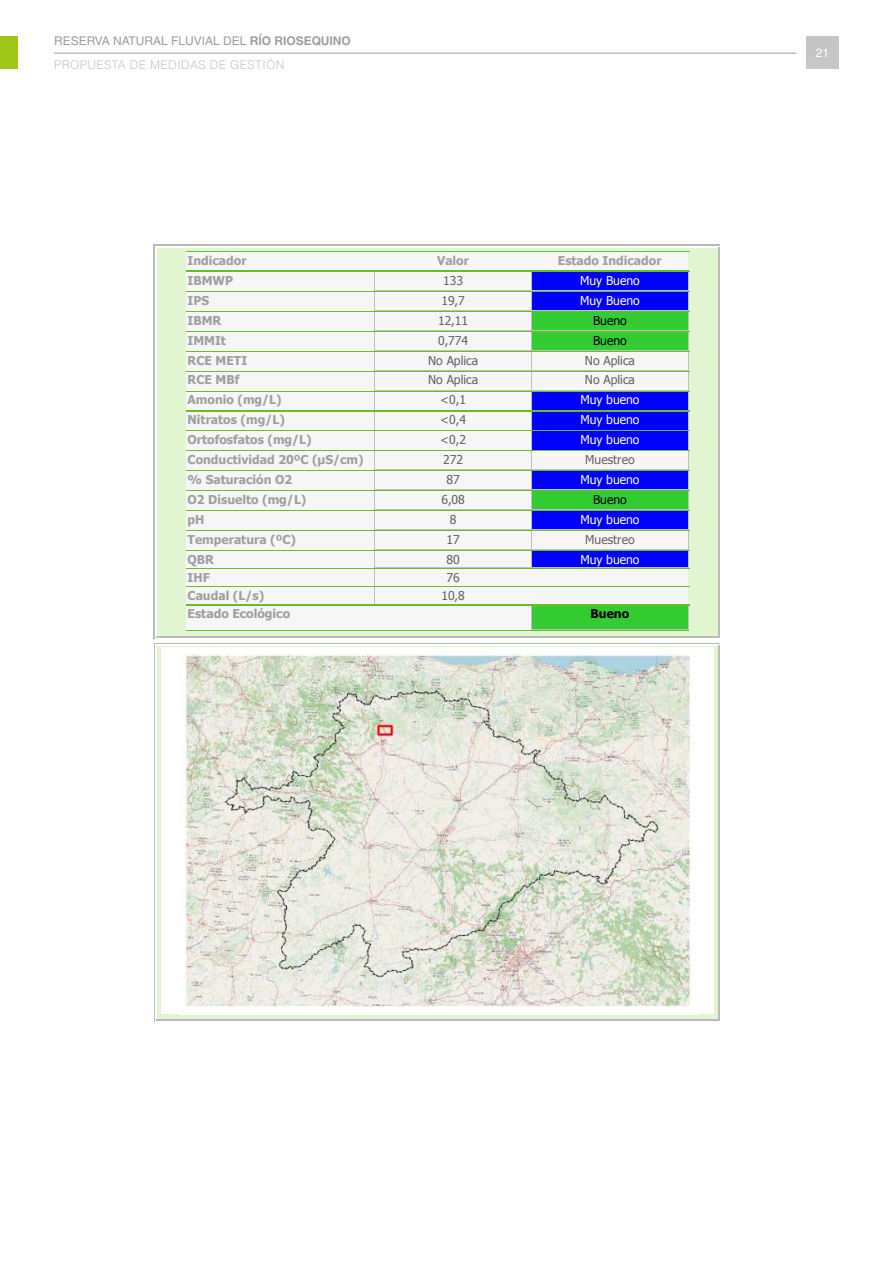
<style>
.page{position:relative;width:893px;height:1263px;background:#fff}
.page>*{position:absolute;margin:0;border:0;box-sizing:border-box;transform-origin:0 0}
.t1{font:700 12.15px "Tahoma";color:#9f9f9f}
.t2{font:12.15px/20px "Tahoma";color:#fff;text-align:center}
.t3{font:12.15px "Tahoma";color:#626262}
.t4{font:700 12.15px "Tahoma";color:#000}
.t5{font:300 12px/24.5px "Helvetica LT Std";letter-spacing:.03em;color:#c6c6c6}
.t6{font:12px "Helvetica LT Std";color:#fff}
.s1{font-weight:400;color:#9d9d9c}
.s2{font-weight:700;color:#9d9d9c}
.s3{color:#000}
.s4{color:#626262}
</style>
<div class="page">
<hr style="left:54px;top:53px;width:743px;height:1px;background:#9d9d9c">
<div style="left:0;top:36px;width:18px;height:33px;background:#a0c519"></div>
<div style="left:806px;top:36px;width:33px;height:33px;background:#c6c6c6"></div>
<svg style="left:156px;top:248px;width:562px;height:389px;background:#cfeaba"></svg>
<hr style="left:154px;top:245px;width:566px;height:1px;background:#bababa">
<hr style="left:154px;top:245px;width:1px;height:394px;background:#bababa">
<hr style="left:718px;top:247px;width:1px;height:391px;background:#bababa">
<hr style="left:156px;top:637px;width:563px;height:1px;background:#bababa">
<div style="left:156px;top:645px;width:562px;height:374px;background:linear-gradient(to right,#e1f5d1,#e1f5d1)"></div>
<hr style="left:154px;top:643px;width:566px;height:1px;background:#bababa">
<hr style="left:154px;top:643px;width:1px;height:378px;background:#bababa">
<hr style="left:718px;top:645px;width:1px;height:375px;background:#bababa">
<hr style="left:156px;top:1019px;width:563px;height:1px;background:#bababa">
<div style="left:186px;top:272px;width:189px;height:19px;background:#f6f6f6"></div>
<hr style="left:186px;top:291px;width:189px;height:1px;background:#69be28">
<div style="left:375px;top:272px;width:156px;height:19px;background:#f6f6f6"></div>
<hr style="left:375px;top:291px;width:157px;height:1px;background:#69be28">
<div style="left:186px;top:292px;width:189px;height:19px;background:#f6f6f6"></div>
<div style="left:375px;top:292px;width:156px;height:19px;background:#f6f6f6"></div>
<div style="left:186px;top:311px;width:189px;height:20px;background:#f6f6f6"></div>
<div style="left:375px;top:311px;width:156px;height:20px;background:#f6f6f6"></div>
<div style="left:186px;top:331px;width:189px;height:19px;background:#f6f6f6"></div>
<div style="left:375px;top:331px;width:156px;height:19px;background:#f6f6f6"></div>
<div style="left:186px;top:351px;width:189px;height:19px;background:#f6f6f6"></div>
<div style="left:375px;top:351px;width:156px;height:19px;background:#f6f6f6"></div>
<div style="left:186px;top:371px;width:189px;height:19px;background:#f6f6f6"></div>
<div style="left:375px;top:371px;width:156px;height:19px;background:#f6f6f6"></div>
<div style="left:531px;top:272px;width:157px;height:19px;background:#00f"></div>
<hr style="left:531px;top:291px;width:158px;height:1px;background:#69be28">
<div style="left:531px;top:292px;width:157px;height:19px;background:#00f"></div>
<hr style="left:531px;top:311px;width:158px;height:1px;background:#69be28">
<div style="left:531px;top:311px;width:157px;height:20px;background:#3c3"></div>
<hr style="left:531px;top:331px;width:158px;height:1px;background:#69be28">
<div style="left:531px;top:331px;width:157px;height:19px;background:#3c3"></div>
<hr style="left:531px;top:351px;width:158px;height:1px;background:#69be28">
<div style="left:531px;top:351px;width:157px;height:19px;background:#f6f6f6"></div>
<hr style="left:531px;top:371px;width:158px;height:1px;background:#69be28">
<div style="left:531px;top:371px;width:157px;height:19px;background:#f6f6f6"></div>
<hr style="left:531px;top:391px;width:158px;height:1px;background:#69be28">
<div style="left:531px;top:391px;width:157px;height:19px;background:#00f"></div>
<hr style="left:531px;top:411px;width:158px;height:1px;background:#69be28">
<div style="left:531px;top:411px;width:157px;height:19px;background:#00f"></div>
<hr style="left:531px;top:431px;width:158px;height:1px;background:#69be28">
<div style="left:531px;top:431px;width:157px;height:19px;background:#00f"></div>
<hr style="left:531px;top:451px;width:158px;height:1px;background:#69be28">
<div style="left:531px;top:471px;width:157px;height:19px;background:#00f"></div>
<hr style="left:531px;top:490px;width:158px;height:1px;background:#69be28">
<div style="left:531px;top:491px;width:157px;height:19px;background:#3c3"></div>
<hr style="left:531px;top:510px;width:158px;height:1px;background:#69be28">
<div style="left:531px;top:511px;width:157px;height:19px;background:#00f"></div>
<hr style="left:531px;top:530px;width:158px;height:1px;background:#69be28">
<div style="left:186px;top:391px;width:189px;height:19px;background:#f6f6f6"></div>
<div style="left:375px;top:391px;width:156px;height:19px;background:#f6f6f6"></div>
<hr style="left:375px;top:411px;width:157px;height:1px;background:#69be28">
<div style="left:186px;top:411px;width:189px;height:19px;background:#f6f6f6"></div>
<div style="left:375px;top:411px;width:156px;height:19px;background:#f6f6f6"></div>
<hr style="left:375px;top:431px;width:157px;height:1px;background:#69be28">
<div style="left:186px;top:431px;width:189px;height:19px;background:#f6f6f6"></div>
<div style="left:375px;top:431px;width:156px;height:19px;background:#f6f6f6"></div>
<div style="left:186px;top:451px;width:189px;height:19px;background:#f6f6f6"></div>
<div style="left:375px;top:451px;width:156px;height:19px;background:#f6f6f6"></div>
<div style="left:186px;top:471px;width:189px;height:19px;background:#f6f6f6"></div>
<hr style="left:186px;top:490px;width:189px;height:1px;background:#69be28">
<div style="left:375px;top:471px;width:156px;height:19px;background:#f6f6f6"></div>
<hr style="left:375px;top:490px;width:157px;height:1px;background:#69be28">
<div style="left:186px;top:491px;width:189px;height:19px;background:#f6f6f6"></div>
<div style="left:375px;top:491px;width:156px;height:19px;background:#f6f6f6"></div>
<hr style="left:375px;top:510px;width:157px;height:1px;background:#69be28">
<div style="left:186px;top:510px;width:189px;height:20px;background:#f6f6f6"></div>
<div style="left:375px;top:511px;width:156px;height:19px;background:#f6f6f6"></div>
<div style="left:186px;top:530px;width:189px;height:19px;background:#f6f6f6"></div>
<div style="left:375px;top:530px;width:156px;height:19px;background:#f6f6f6"></div>
<div style="left:186px;top:252px;width:189px;height:19px;background:#f6f6f6"></div>
<div style="left:375px;top:252px;width:156px;height:19px;background:#f6f6f6"></div>
<div style="left:531px;top:252px;width:157px;height:19px;background:#f6f6f6"></div>
<div style="left:531px;top:451px;width:157px;height:19px;background:#f6f6f6"></div>
<hr style="left:531px;top:471px;width:158px;height:1px;background:#69be28">
<div style="left:531px;top:530px;width:157px;height:19px;background:#f6f6f6"></div>
<hr style="left:531px;top:550px;width:158px;height:1px;background:#69be28">
<div style="left:186px;top:550px;width:189px;height:18px;background:#f6f6f6"></div>
<div style="left:375px;top:550px;width:156px;height:18px;background:#f6f6f6"></div>
<hr style="left:375px;top:568px;width:157px;height:1px;background:#69be28">
<div style="left:186px;top:568px;width:189px;height:18px;background:#f6f6f6"></div>
<div style="left:375px;top:569px;width:156px;height:17px;background:#f6f6f6"></div>
<div style="left:186px;top:587px;width:189px;height:17px;background:#f6f6f6"></div>
<div style="left:375px;top:587px;width:156px;height:17px;background:#f6f6f6"></div>
<div style="left:531px;top:550px;width:157px;height:18px;background:#00f"></div>
<hr style="left:531px;top:568px;width:158px;height:1px;background:#69be28">
<div style="left:531px;top:587px;width:157px;height:17px;background:#f6f6f6"></div>
<hr style="left:531px;top:605px;width:158px;height:1px;background:#69be28">
<div style="left:531px;top:568px;width:157px;height:18px;background:#f6f6f6"></div>
<hr style="left:531px;top:587px;width:158px;height:1px;background:#69be28">
<div style="left:375px;top:605px;width:156px;height:25px;background:#f6f6f6"></div>
<div style="left:531px;top:605px;width:157px;height:25px;background:#3c3"></div>
<div style="left:186px;top:605px;width:189px;height:25px;background:#f6f6f6"></div>
<div style="left:162px;top:647px;width:552px;height:367px;background:#fff"></div>
<img style="left:184px;top:653px;width:507px;height:354px">
<p class="t5" style="left:54px;top:28px;width:298px"><span class="s1">RESERVA NATURAL FLUVIAL DEL</span> <span class="s2">RÍO RIOSEQUINO<br></span>PROPUESTA DE MEDIDAS DE GESTIÓN</p>
<p class="t1" style="left:188px;top:252px;width:60px">Indicador</p>
<p class="t1" style="left:437px;top:252px;width:33px">Valor</p>
<p class="t1" style="left:558px;top:252px;width:105px">Estado Indicador</p>
<p class="t1" style="left:188px;top:272px;width:47px">IBMWP</p>
<p class="t3" style="left:443px;top:272px;width:21px">133</p>
<p class="t1" style="left:188px;top:292px;width:23px">IPS</p>
<p class="t3" style="left:441px;top:292px;width:25px">19,7</p>
<p class="t1" style="left:188px;top:312px;width:35px">IBMR</p>
<p class="t3" style="left:438px;top:312px;width:32px">12,11</p>
<p class="t1" style="left:188px;top:332px;width:40px">IMMIt</p>
<p class="t3" style="left:438px;top:332px;width:32px">0,774</p>
<p class="t1" style="left:188px;top:352px;width:61px">RCE METI</p>
<p class="t3" style="left:428px;top:352px;width:51px">No Aplica</p>
<p class="t1" style="left:188px;top:371px;width:53px">RCE MBf</p>
<p class="t3" style="left:428px;top:372px;width:51px">No Aplica</p>
<p class="t1" style="left:188px;top:391px;width:96px">Amonio (mg/L)</p>
<p class="t3" style="left:440px;top:392px;width:27px">&lt;0,1</p>
<p class="t1" style="left:188px;top:411px;width:99px">Nitratos (mg/L)</p>
<p class="t3" style="left:440px;top:412px;width:27px">&lt;0,4</p>
<p class="t1" style="left:188px;top:431px;width:126px">Ortofosfatos (mg/L)</p>
<p class="t3" style="left:440px;top:432px;width:27px">&lt;0,2</p>
<p class="t1" style="left:188px;top:451px;width:178px">Conductividad 20ºC (µS/cm)</p>
<p class="t3" style="left:443px;top:451px;width:21px">272</p>
<p class="t1" style="left:188px;top:471px;width:106px">% Saturación O2</p>
<p class="t3" style="left:446px;top:471px;width:15px">87</p>
<p class="t1" style="left:188px;top:491px;width:120px">O2 Disuelto (mg/L)</p>
<p class="t3" style="left:441px;top:491px;width:25px">6,08</p>
<p class="t1" style="left:188px;top:511px;width:18px">pH</p>
<p class="t3" style="left:450px;top:511px;width:8px">8</p>
<p class="t1" style="left:188px;top:531px;width:110px">Temperatura (ºC)</p>
<p class="t3" style="left:446px;top:531px;width:15px">17</p>
<p class="t1" style="left:188px;top:551px;width:28px">QBR</p>
<p class="t3" style="left:446px;top:551px;width:15px">80</p>
<p class="t1" style="left:188px;top:569px;width:24px">IHF</p>
<p class="t3" style="left:446px;top:569px;width:15px">76</p>
<p class="t1" style="left:188px;top:587px;width:78px">Caudal (L/s)</p>
<p class="t3" style="left:441px;top:587px;width:25px">10,8</p>
<p class="t2" style="left:580px;top:270px;width:61px">Muy Bueno<br>Muy Bueno<br><span class="s3">Bueno<br>Bueno<br></span><span class="s4">No Aplica<br>No Aplica<br></span>Muy bueno<br>Muy bueno<br>Muy bueno</p>
<p class="t2" style="left:580px;top:469px;width:61px">Muy bueno<br><span class="s3">Bueno<br></span>Muy bueno</p>
<p class="t3" style="left:585px;top:451px;width:51px">Muestreo</p>
<p class="t3" style="left:585px;top:531px;width:51px">Muestreo</p>
<p class="t2" style="left:580px;top:549px;width:61px">Muy bueno</p>
<p class="t1" style="left:188px;top:605px;width:104px">Estado Ecológico</p>
<p class="t4" style="left:591px;top:605px;width:40px">Bueno</p>
<p class="t6" style="left:816px;top:46px;width:15px">21</p>
</div>
